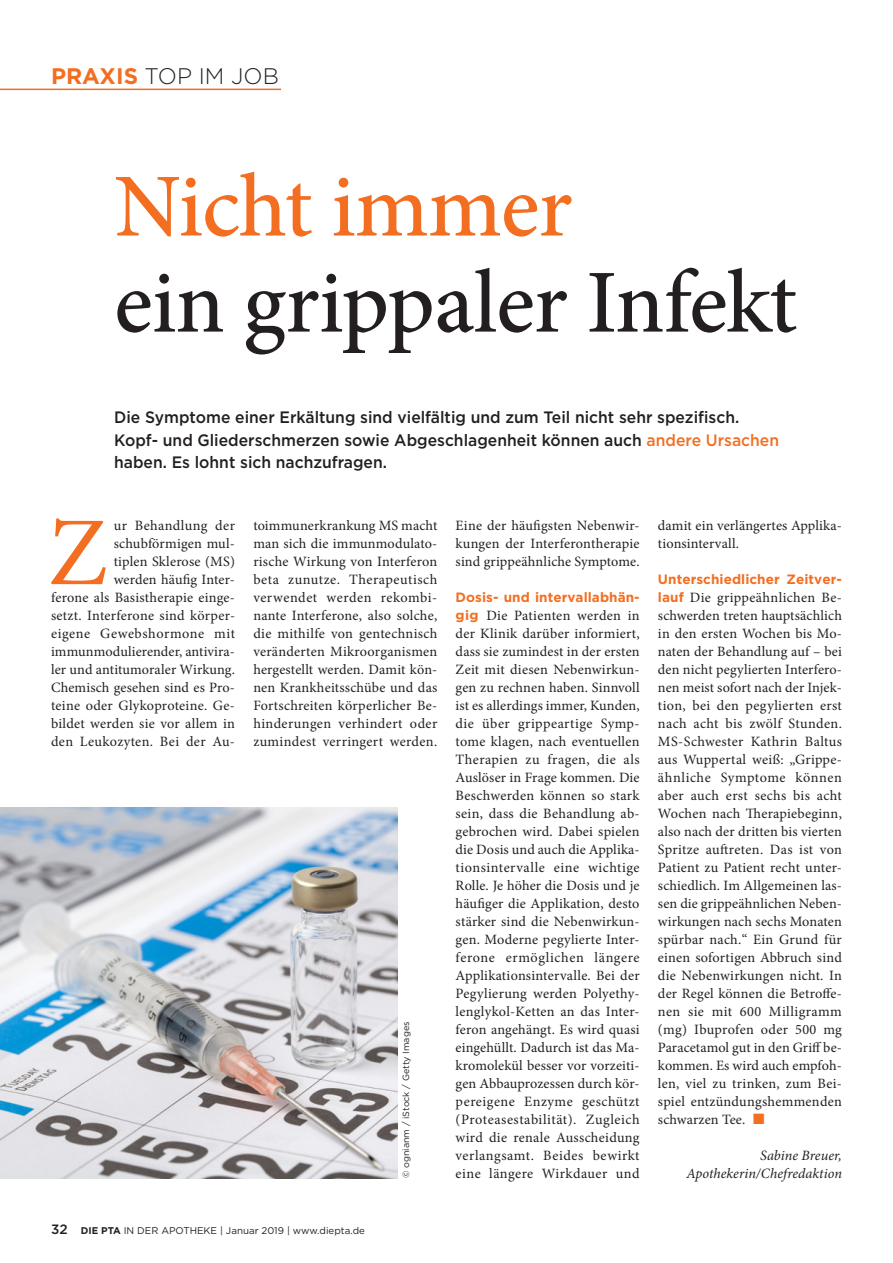
<style>
.page{position:relative;width:893px;height:1263px;background:#fff}
.page>*{position:absolute;margin:0;border:0;box-sizing:border-box;transform-origin:0 0}
.t1{font:97.35px "Minion Pro";color:#f36e21}
.t2{font:500 90px "Minion Pro";letter-spacing:-.01em;color:#231f20}
.t3{font:500 90px "Minion Pro";letter-spacing:-.01em;color:#f36e21}
.t4{font:300 22.5px "Gotham";color:#231f20}
.t5{font:500 16.5px/22.5px "Gotham";color:#231f20;scale:.95 1}
.t6{font:14.25px/18px "Minion Pro";letter-spacing:.015em;color:#231f20;text-align:justify}
.t7{font:italic 14.25px/18px "Minion Pro";letter-spacing:.005em;color:#231f20;text-align:right}
.t8{font:700 13.5px "Gotham";letter-spacing:.005em;color:#f36e21}
.t9{font:9.75px "Gotham";color:#231f20}
.t10{font:9px "Gotham";color:#231f20}
.s1{font-weight:700;color:#f36e21}
.s2{color:#f36e21}
.s3{font-family:"Gotham";font-weight:700;font-size:13.5px;color:#f36e21}
.s4{font-weight:500;font-size:13.5px}
.s5{font-weight:700}
</style>
<div class="page">
<hr style="left:0;top:89px;width:281px;height:1px;background:#f36e21">
<img style="left:0;top:808px;width:398px;height:370px">
<h3 class="t4" style="left:51px;top:62px;width:229px"><span class="s1">PRAXIS</span> TOP IM JOB</h3>
<h2 class="t3" style="left:114px;top:146px;width:460px">Nicht immer</h2>
<h2 class="t2" style="left:114px;top:242px;width:685px">ein grippaler Infekt</h2>
<p class="t5" style="left:114px;top:406px;width:701px">Die Symptome einer Erkältung sind vielfältig und zum Teil nicht sehr spezifisch.<br>Kopf- und Gliederschmerzen sowie Abgeschlagenheit können auch <span class="s2">andere Ursachen </span>haben. Es lohnt sich nachzufragen.</p>
<h1 class="t1" style="left:48px;top:488px;width:60px">Z</h1>
<p class="t6" style="left:51px;top:517px;width:186px;text-align:right">ur Behandlung der schubförmigen mul-<br>tiplen Sklerose (MS)<br>werden häufig Inter-<br>ferone als Basistherapie einge&shy;setzt. Interferone sind körper&shy;eigene Gewebshormone mit immunmodulierender, antivira&shy;ler und antitumoraler Wirkung.<br>Chemisch gesehen sind es Pro&shy;teine oder Glykoproteine. Ge&shy;bildet werden sie vor allem in den Leukozyten. Bei der Au-</p>
<p class="t6" style="left:253px;top:517px;width:186px">toimmunerkrankung MS macht man sich die immunmodulato&shy;rische Wirkung von Interferon beta zunutze. Therapeutisch verwendet werden rekombi&shy;nante Interferone, also solche, die mithilfe von gentechnisch veränderten Mikroorganismen hergestellt werden. Damit kön&shy;nen Krankheitsschübe und das Fortschreiten körperlicher Be&shy;hinderungen verhindert oder zumindest verringert werden.</p>
<p class="t6" style="left:456px;top:517px;width:186px">Eine der häufigsten Nebenwir&shy;kungen der Interferontherapie sind grippeähnliche Symptome.</p>
<p class="t8" style="left:456px;top:588px;width:186px">Dosis- und intervallabhän-</p>
<p class="t6" style="left:456px;top:607px;width:186px"><span class="s3">gig</span> Die Patienten werden in der Klinik darüber informiert, dass sie zumindest in der ersten Zeit mit diesen Nebenwirkun&shy;gen zu rechnen haben. Sinnvoll ist es allerdings immer, Kunden, die über grippeartige Symp&shy;tome klagen, nach eventuellen Therapien zu fragen, die als Auslöser in Frage kommen. Die Beschwerden können so stark sein, dass die Behandlung ab&shy;gebrochen wird. Dabei spielen die Dosis und auch die Applika&shy;tionsintervalle eine wichtige Rolle. Je höher die Dosis und je häufiger die Applikation, desto stärker sind die Nebenwirkun&shy;gen. Moderne pegylierte Inter&shy;ferone ermöglichen längere Applikationsintervalle. Bei der Pegylierung werden Polyethy&shy;lenglykol-Ketten an das Inter&shy;feron angehängt. Es wird quasi eingehüllt. Dadurch ist das Ma&shy;kromolekül besser vor vorzeiti&shy;gen Abbauprozessen durch kör&shy;pereigene Enzyme geschützt (Proteasestabilität). Zugleich wird die renale Ausscheidung verlangsamt. Beides bewirkt eine längere Wirkdauer und</p>
<p class="t10" style="left:400px;top:1178px;width:158px;rotate:-90deg">© ognianm / iStock / Getty Images</p>
<p class="t9" style="left:51px;top:1224px;width:315px"><span class="s4">32</span> <span class="s5">DIE PTA</span> IN DER APOTHEKE | Januar 2019 | www.diepta.de</p>
<p class="t6" style="left:658px;top:517px;width:185px">damit ein verlängertes Applika&shy;tionsintervall.</p>
<p class="t8" style="left:658px;top:570px;width:186px">Unterschiedlicher Zeitver-</p>
<p class="t6" style="left:658px;top:589px;width:186px"><span class="s3">lauf</span> Die grippeähnlichen Be&shy;schwerden treten hauptsächlich in den ersten Wochen bis Mo&shy;naten der Behandlung auf – bei den nicht pegylierten Interfero&shy;nen meist sofort nach der Injek&shy;tion, bei den pegylierten erst nach acht bis zwölf Stunden.<br>MS-Schwester Kathrin Baltus aus Wuppertal weiß: „Grippe&shy;ähnliche Symptome können aber auch erst sechs bis acht Wochen nach Therapiebeginn, also nach der dritten bis vierten Spritze auftreten. Das ist von Patient zu Patient recht unter&shy;schiedlich. Im Allgemeinen las&shy;sen die grippeähnlichen Neben&shy;wirkungen nach sechs Monaten spürbar nach.“ Ein Grund für einen sofortigen Abbruch sind die Nebenwirkungen nicht. In der Regel können die Betroffe&shy;nen sie mit 600 Milligramm (mg) Ibuprofen oder 500 mg Paracetamol gut in den Griff be&shy;kommen. Es wird auch empfoh&shy;len, viel zu trinken, zum Bei&shy;spiel entzündungshemmenden schwarzen Tee. <span class="s2">■</span></p>
<p class="t7" style="left:686px;top:1147px;width:157px">Sabine Breuer,<br>Apothekerin/Chefredaktion</p>
</div>
